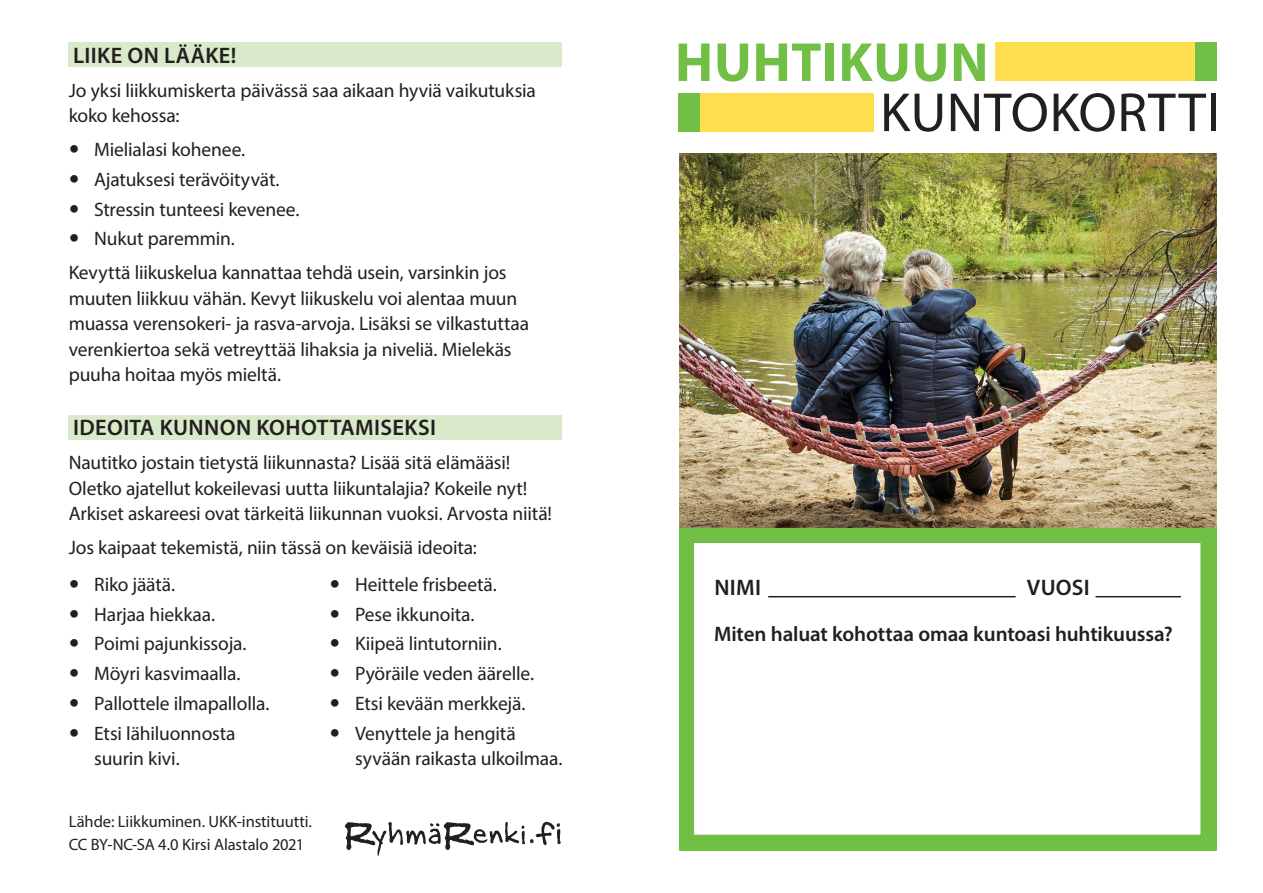
<style>
.page{position:relative;width:1263px;height:893px;background:#fff}
.page>*{position:absolute;margin:0;border:0;box-sizing:border-box;transform-origin:0 0}
.Otsikko{font:55.5px "Myriad Pro";letter-spacing:.01em;color:#231f20}
.Otsikko-2{font:700 55.5px "Myriad Pro";letter-spacing:.01em;color:#71bf44}
.Valiotsikko{font:600 22.5px "Myriad Pro";letter-spacing:.015em;color:#231f20}
.Kalenterin_otsikko{font:600 21px "Myriad Pro";letter-spacing:-.01em;color:#231f20}
.Leipäteksti{font:19.5px/25.5px "Myriad Pro";letter-spacing:-.01em;color:#231f20}
.lahteet{font:16.5px/22.5px "Myriad Pro";letter-spacing:-.005em;color:#231f20}
</style>
<div class="page">
<div style="left:679px;top:527px;width:538px;height:323px;background:#71bf44"></div>
<div style="left:694px;top:543px;width:507px;height:292px;background:#fff"></div>
<div style="left:69px;top:415px;width:493px;height:24px;background:#d9eaca"></div>
<div style="left:69px;top:43px;width:493px;height:24px;background:#d9eaca"></div>
<hr style="left:769px;top:596px;width:246px;height:1px;background:#231f20">
<hr style="left:1096px;top:596px;width:84px;height:1px;background:#231f20">
<img style="left:679px;top:153px;width:538px;height:374px">
<div style="left:996px;top:43px;width:221px;height:38px;background:#ffde4e"></div>
<div style="left:678px;top:93px;width:196px;height:38px;background:#ffde4e"></div>
<div style="left:1196px;top:43px;width:21px;height:38px;background:#71bf44"></div>
<div style="left:678px;top:93px;width:21px;height:38px;background:#71bf44"></div>
<svg style="left:344px;top:822px;width:216px;height:34px"></svg>
<p class="Valiotsikko" style="left:73px;top:41px;width:165px">LIIKE ON LÄÄKE!</p>
<p class="Leipäteksti" style="left:69px;top:77px;width:469px">Jo yksi liikkumiskerta päivässä saa aikaan hyviä vaikutuksia koko kehossa:</p>
<p class="Leipäteksti" style="left:94px;top:136px;width:152px">Mielialasi kohenee.</p>
<p class="Leipäteksti" style="left:94px;top:166px;width:187px">Ajatuksesi terävöityvät.</p>
<p class="Leipäteksti" style="left:94px;top:196px;width:207px">Stressin tunteesi kevenee.</p>
<p class="Leipäteksti" style="left:94px;top:226px;width:142px">Nukut paremmin.</p>
<p class="Leipäteksti" style="left:69px;top:260px;width:462px">Kevyttä liikuskelua kannattaa tehdä usein, varsinkin jos muuten liikkuu vähän. Kevyt liikuskelu voi alentaa muun muassa verensokeri- ja rasva-arvoja. Lisäksi se vilkastuttaa verenkiertoa sekä vetreyttää lihaksia ja niveliä. Mielekäs puuha hoitaa myös mieltä.</p>
<p class="Valiotsikko" style="left:73px;top:413px;width:364px">IDEOITA KUNNON KOHOTTAMISEKSI</p>
<p class="Leipäteksti" style="left:69px;top:450px;width:485px">Nautitko jostain tietystä liikunnasta? Lisää sitä elämääsi!<br>Oletko ajatellut kokeilevasi uutta liikuntalajia? Kokeile nyt!<br>Arkiset askareesi ovat tärkeitä liikunnan vuoksi. Arvosta niitä!</p>
<p class="Leipäteksti" style="left:69px;top:535px;width:410px">Jos kaipaat tekemistä, niin tässä on keväisiä ideoita:</p>
<p class="Leipäteksti" style="left:94px;top:571px;width:82px">Riko jäätä.</p>
<p class="Leipäteksti" style="left:94px;top:601px;width:122px">Harjaa hiekkaa.</p>
<p class="Leipäteksti" style="left:94px;top:631px;width:154px">Poimi pajunkissoja.</p>
<p class="Leipäteksti" style="left:94px;top:660px;width:148px">Möyri kasvimaalla.</p>
<p class="Leipäteksti" style="left:94px;top:690px;width:177px">Pallottele ilmapallolla.</p>
<p class="Leipäteksti" style="left:94px;top:720px;width:143px">Etsi lähiluonnosta suurin kivi.</p>
<p class="Leipäteksti" style="left:355px;top:571px;width:143px">Heittele frisbeetä.</p>
<p class="Leipäteksti" style="left:355px;top:601px;width:121px">Pese ikkunoita.</p>
<p class="Leipäteksti" style="left:355px;top:631px;width:148px">Kiipeä lintutorniin.</p>
<p class="Leipäteksti" style="left:355px;top:660px;width:181px">Pyöräile veden äärelle.</p>
<p class="Leipäteksti" style="left:355px;top:690px;width:172px">Etsi kevään merkkejä.</p>
<p class="Leipäteksti" style="left:355px;top:720px;width:209px">Venyttele ja hengitä syvään raikasta ulkoilmaa.</p>
<p class="lahteet" style="left:69px;top:810px;width:245px">Lähde: Liikkuminen. UKK-instituutti.<br>CC BY-NC-SA 4.0 Kirsi Alastalo 2021</p>
<p class="Otsikko-2" style="left:675px;top:26px;width:315px">HUHTIKUUN</p>
<p class="Otsikko" style="left:880px;top:78px;width:341px">KUNTOKORTTI</p>
<p class="Valiotsikko" style="left:714px;top:573px;width:48px">NIMI</p>
<p class="Valiotsikko" style="left:1027px;top:573px;width:65px">VUOSI</p>
<p class="Kalenterin_otsikko" style="left:714px;top:620px;width:460px">Miten haluat kohottaa omaa kuntoasi huhtikuussa?</p>
</div>
